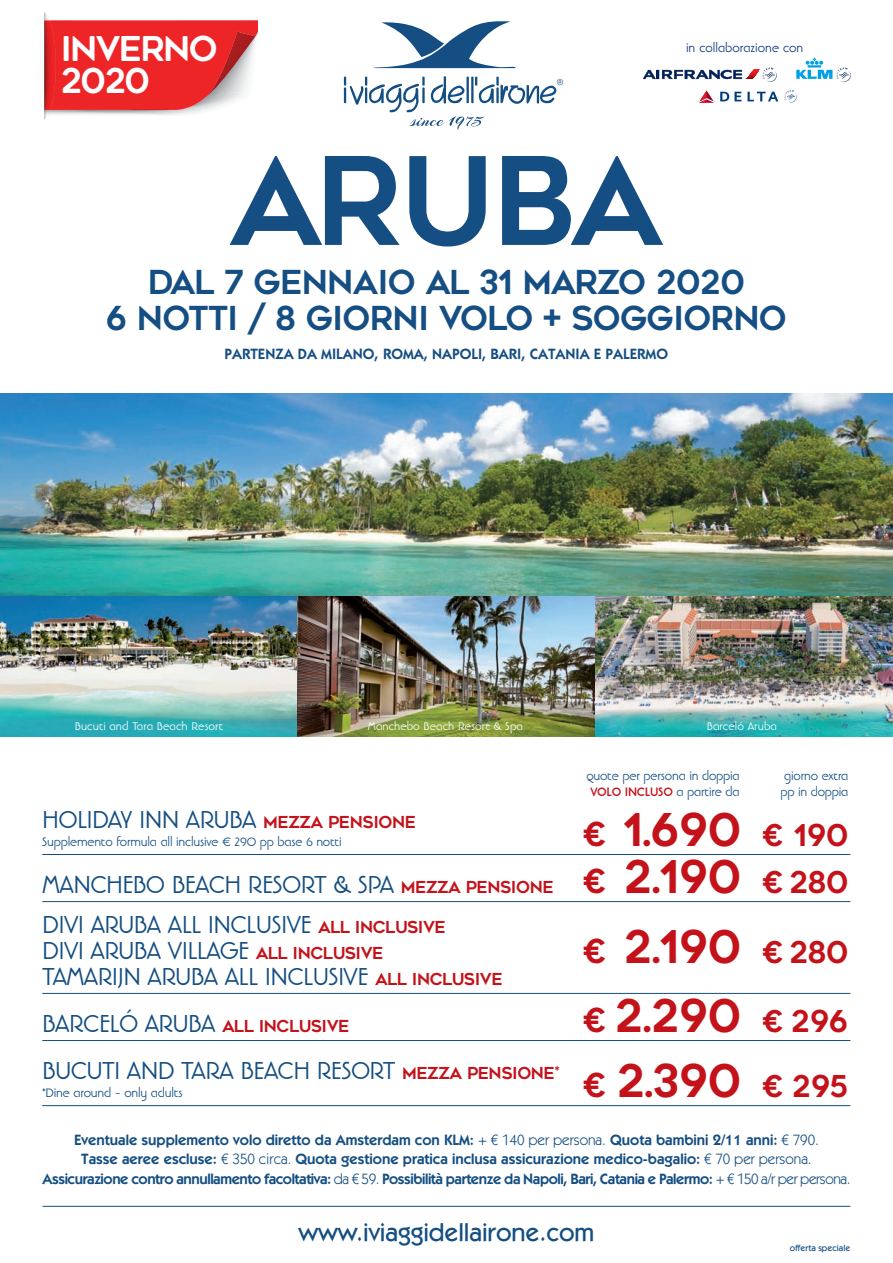
<style>
.page{position:relative;width:893px;height:1263px;background:#fff}
.page>*{position:absolute;margin:0;border:0;box-sizing:border-box;transform-origin:0 0}
.t1{font:121.5px "Geometos";letter-spacing:-.04em;color:#144e82}
.t2{font:45px "Geometos";letter-spacing:-.015em;color:#c4121a}
.t3{font:34.2px/32.4px "Geometos Rounded";letter-spacing:-.05em;color:#fff}
.t4{font:33px/36px "Geometos";letter-spacing:-.025em;color:#144e82;text-align:center}
.t5{font:30px/39.6px "Linotype Banjoman";letter-spacing:-.025em;color:#144e82}
.t6{font:500 25.5px "Itc Kabel LT";letter-spacing:-.005em;color:#144e82}
.t7{font:600 15px/19.5px "Itc Kabel LT";color:#144e82;text-align:center}
.t8{font:15px "Linotype Banjoman";letter-spacing:-.015em;color:#144e82}
.t9{font:700 15px "Linotype Banjoman";letter-spacing:-.015em;color:#c4121a}
.t10{font:15px "Linotype Banjoman";color:#08357c}
.t11{font:13.5px "Linotype Banjoman";letter-spacing:.005em;color:#fff}
.t12{font:500 9px "Itc Kabel LT";color:#144e82}
.s1{font-weight:400;color:#144e82}
.s2{font-family:"Geometos";font-size:16.5px;color:#c4121a}
.s3{font-size:33px}
.s4{font-size:30px}
.s5{font-family:"Geometos";font-size:33px;color:#c4121a}
.s6{font-family:"Geometos";font-size:45px;color:#c4121a}
.s7{font-family:"Geometos";color:#c4121a}
.s8{font-size:22.5px;color:#c4121a}
.s9{font-weight:400}
</style>
<div class="page">
<img style="left:0;top:393px;width:893px;height:203px">
<img style="left:0;top:596px;width:298px;height:140px">
<img style="left:298px;top:596px;width:297px;height:140px">
<img style="left:595px;top:596px;width:298px;height:140px">
<svg style="left:796px;top:58px;width:55px;height:24px"></svg>
<svg style="left:643px;top:68px;width:134px;height:14px"></svg>
<svg style="left:784px;top:90px;width:13px;height:12px"></svg>
<svg style="left:699px;top:91px;width:42px;height:12px"></svg>
<svg style="left:747px;top:92px;width:31px;height:9px"></svg>
<svg style="left:373px;top:21px;width:143px;height:47px"></svg>
<svg style="left:344px;top:76px;width:219px;height:54px"></svg>
<hr style="left:42px;top:854px;width:808px;height:1px;background:#144e82">
<hr style="left:42px;top:901px;width:808px;height:1px;background:#144e82">
<hr style="left:42px;top:993px;width:808px;height:1px;background:#144e82">
<hr style="left:42px;top:1040px;width:808px;height:1px;background:#144e82">
<hr style="left:42px;top:1105px;width:808px;height:1px;background:#144e82">
<hr style="left:43px;top:1206px;width:807px;height:1px;background:#144e82">
<svg style="left:44px;top:12px;width:214px;height:107px"></svg>
<img style="left:44px;top:21px;width:12px;height:89px">
<h3 class="t3" style="left:60px;top:32px;width:159px">INVERNO<br>2020</h3>
<p class="t10" style="left:686px;top:42px;width:119px">in collaborazione con</p>
<h1 class="t1" style="left:229px;top:133px;width:437px">ARUBA</h1>
<h3 class="t4" style="left:106px;top:265px;width:682px">DAL 7 GENNAIO AL 31 MARZO 2020<br>6 NOTTI / 8 GIORNI VOLO + SOGGIORNO</h3>
<p class="t7" style="left:225px;top:345px;width:445px">PARTENZA DA MILANO, ROMA, NAPOLI, BARI, CATANIA E PALERMO</p>
<p class="t11" style="left:75px;top:721px;width:150px">Bucuti and Tara Beach Resort</p>
<p class="t11" style="left:368px;top:721px;width:157px">Manchebo Beach Resort &amp; Spa</p>
<p class="t11" style="left:707px;top:721px;width:72px">Barceló Aruba</p>
<p class="t8" style="left:586px;top:770px;width:155px">quote per persona in doppia</p>
<p class="t8" style="left:784px;top:770px;width:66px">giorno extra</p>
<p class="t9" style="left:590px;top:786px;width:151px">VOLO INCLUSO <span class="s1">a partire da</span></p>
<p class="t8" style="left:780px;top:786px;width:69px">pp in doppia</p>
<h3 class="t5" style="left:42px;top:802px;width:375px">HOLIDAY INN ARUBA <span class="s2">MEZZA PENSIONE</span></h3>
<p class="t8" style="left:42px;top:836px;width:301px">Supplemento formula all inclusive € 290 pp base 6 notti</p>
<h2 class="t2" style="left:583px;top:804px;width:267px"><span class="s3">€</span> 1.690 <span class="s4">€ 190</span></h2>
<h3 class="t5" style="left:42px;top:867px;width:808px">MANCHEBO BEACH RESORT &amp; SPA <span class="s2">MEZZA PENSIONE</span> <span class="s5">€</span> <span class="s6">2.190</span> <span class="s7">€ 280<br></span>DIVI ARUBA ALL INCLUSIVE <span class="s2">ALL INCLUSIVE</span></h3>
<h3 class="t5" style="left:42px;top:933px;width:343px">DIVI ARUBA VILLAGE <span class="s2">ALL INCLUSIVE</span></h3>
<h2 class="t2" style="left:583px;top:921px;width:267px"><span class="s3">€</span> 2.190 <span class="s4">€ 280</span></h2>
<h3 class="t5" style="left:42px;top:955px;width:462px;line-height:47.1px">TAMARIJN ARUBA ALL INCLUSIVE <span class="s2">ALL INCLUSIVE<br></span>BARCELÓ ARUBA <span class="s2">ALL INCLUSIVE</span></h3>
<h3 class="t5" style="left:42px;top:1053px;width:519px">BUCUTI AND TARA BEACH RESORT <span class="s2">MEZZA PENSIONE</span><span class="s8">*</span></h3>
<p class="t8" style="left:42px;top:1087px;width:142px">*Dine around - only adults</p>
<h2 class="t2" style="left:583px;top:990px;width:267px"><span class="s3">€</span> 2.290 <span class="s4">€ 296</span></h2>
<h2 class="t2" style="left:583px;top:1055px;width:267px"><span class="s3">€</span> 2.390 <span class="s4">€ 295</span></h2>
<p class="t7" style="left:43px;top:1131px;width:809px">Eventuale supplemento volo diretto da Amsterdam con KLM: <span class="s9">+ € 140 per persona.</span> Quota bambini 2/11 anni: <span class="s9">€ 790.<br></span>Tasse aeree escluse: <span class="s9">€ 350 circa.</span> Quota gestione pratica inclusa assicurazione medico-bagalio: <span class="s9">€ 70 per persona.<br></span>Assicurazione contro annullamento facoltativa: <span class="s9">da € 59.</span> Possibilità partenze da Napoli, Bari, Catania e Palermo: <span class="s9">+ € 150 a/r per persona.</span></p>
<h3 class="t6" style="left:299px;top:1223px;width:297px">www.iviaggidellairone.com</h3>
<p class="t12" style="left:790px;top:1245px;width:62px">offerta speciale</p>
</div>
